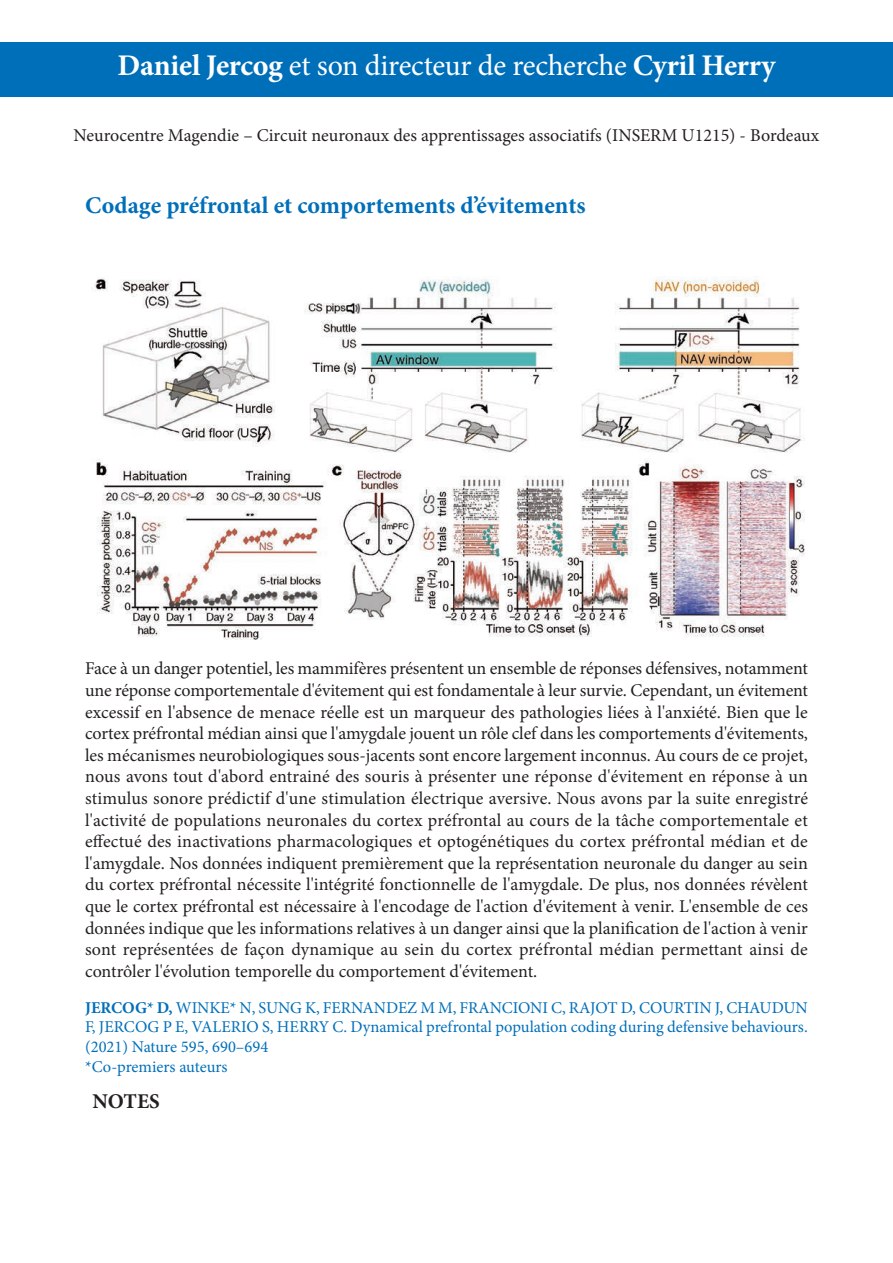
<style>
.page{position:relative;width:893px;height:1263px;background:#fff}
.page>*{position:absolute;margin:0;border:0;box-sizing:border-box;transform-origin:0 0}
.t1{font:30px "Minion Pro";letter-spacing:-.01em;color:#fff}
.t2{font:700 24px "Minion Pro";color:#006fba}
.t3{font:700 21px "Minion Pro";letter-spacing:-.005em;color:#231f20}
.t4{font:18px/21.6px "Minion Pro";color:#231f20;text-align:justify}
.t5{font:16.5px/19.8px "Minion Pro";color:#006fba;text-align:justify}
.s1{font-weight:700}
</style>
<div class="page">
<div style="left:0;top:43px;width:893px;height:54px;background:#006fba"></div>
<img style="left:93px;top:276px;width:712px;height:364px">
<p class="t1" style="left:118px;top:54px;width:659px"><span class="s1">Daniel Jercog</span> et son directeur de recherche <span class="s1">Cyril Herry</span></p>
<p class="t4" style="left:74px;top:126px;width:747px">Neurocentre Magendie – Circuit neuronaux des apprentissages associatifs (INSERM U1215) - Bordeaux</p>
<p class="t2" style="left:85px;top:196px;width:502px">Codage préfrontal et comportements d’évitements</p>
<p class="t4" style="left:85px;top:659px;width:724px">Face à un danger potentiel, les mammifères présentent un ensemble de réponses défensives, notamment une réponse comportementale d'évitement qui est fondamentale à leur survie. Cependant, un évitement excessif en l'absence de menace réelle est un marqueur des pathologies liées à l'anxiété. Bien que le cortex préfrontal médian ainsi que l'amygdale jouent un rôle clef dans les comportements d'évitements, les mécanismes neurobiologiques sous-jacents sont encore largement inconnus. Au cours de ce projet, nous avons tout d'abord entrainé des souris à présenter une réponse d'évitement en réponse à un stimulus sonore prédictif d'une stimulation électrique aversive. Nous avons par la suite enregistré l'activité de populations neuronales du cortex préfrontal au cours de la tâche comportementale et effectué des inactivations pharmacologiques et optogénétiques du cortex préfrontal médian et de l'amygdale. Nos données indiquent premièrement que la représentation neuronale du danger au sein du cortex préfrontal nécessite l'intégrité fonctionnelle de l'amygdale. De plus, nos données révèlent que le cortex préfrontal est nécessaire à l'encodage de l'action d'évitement à venir. L'ensemble de ces données indique que les informations relatives à un danger ainsi que la planification de l'action à venir sont représentées de façon dynamique au sein du cortex préfrontal médian permettant ainsi de contrôler l'évolution temporelle du comportement d'évitement.</p>
<p class="t5" style="left:85px;top:999px;width:724px"><span class="s1">JERCOG* D,</span> WINKE* N, SUNG K, FERNANDEZ M M, FRANCIONI C, RAJOT D, COURTIN J, CHAUDUN F, JERCOG P E, VALERIO S, HERRY C. Dynamical prefrontal population coding during defensive behaviours. (2021) Nature 595, 690–694</p>
<p class="t5" style="left:85px;top:1058px;width:144px">*Co-premiers auteurs</p>
<p class="t3" style="left:93px;top:1093px;width:69px">NOTES</p>
</div>
